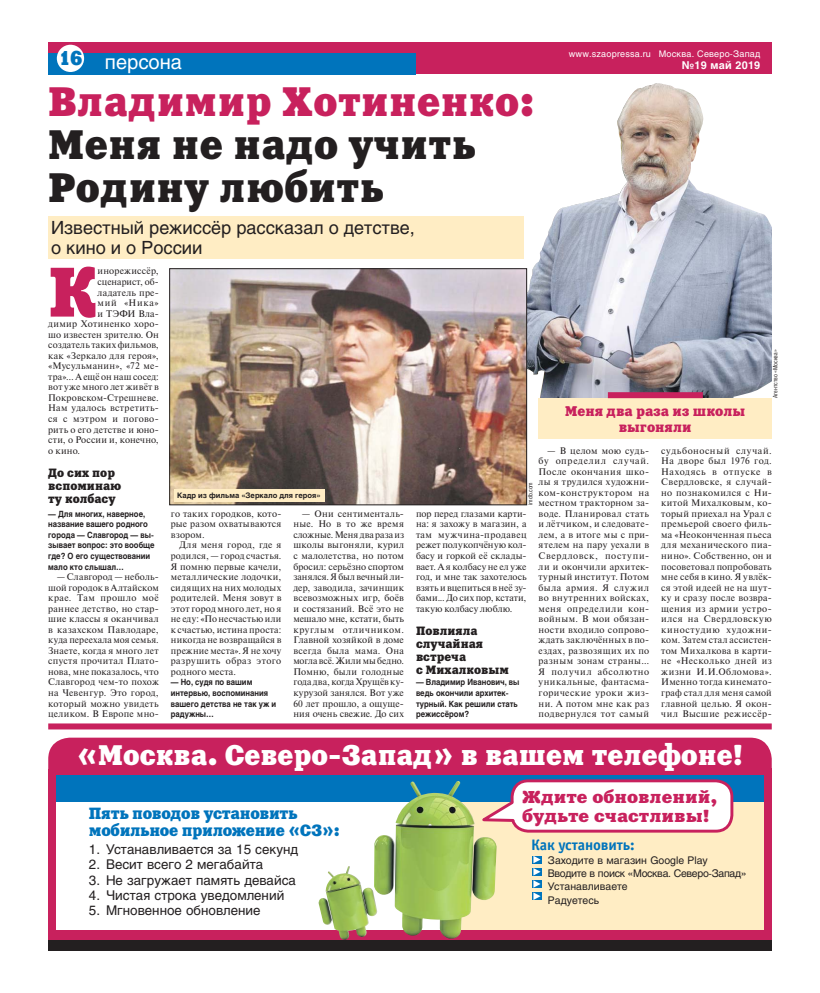
<style>
.page{position:relative;width:820px;height:993px;background:#fff}
.page>*{position:absolute;margin:0;border:0;box-sizing:border-box;transform-origin:0 0}
.t1{font:69.7px "Xenia C";color:#c8215d}
.t2{font:41px/43px "Xenia C";letter-spacing:.01em;color:#231f20}
.t3{font:41px "Xenia C";letter-spacing:.01em;color:#c8215d}
.t4{font:28.2px "Xenia C";color:#fff}
.t5{font:20px "Helios";color:#fff}
.t6{font:20px "Xenia C";color:#0074bc}
.t7{font:18px/20px "Helios";color:#231f20}
.t8{font:17.1px/19px "Xenia C";color:#c8215d;scale:1.1 1}
.t9{font:16.2px/17.1px "Xenia C";letter-spacing:-.02em;color:#0074bc}
.t10{font:700 15.2px "Officina Sans C";letter-spacing:-.01em;color:#0074bc}
.t11{font:14px/16px "Xenia C";color:#c8215d;text-align:center}
.t12{font:13.3px "Helios";color:#231f20}
.t13{font:12px/13px "Xenia C";color:#231f20}
.t14{font:700 10.7px "Helios";letter-spacing:.02em;color:#fff}
.t15{font:10.5px/13.3px "Helios";color:#231f20}
.t16{font:9.5px/10.5px "Newton C";letter-spacing:.025em;color:#231f20;text-align:justify}
.t17{font:9.5px "Newton C";letter-spacing:.005em;color:#231f20}
.t18{font:9.5px "Newton C";color:#231f20}
.t19{font:9.5px "Newton C";letter-spacing:-.005em;color:#231f20}
.t20{font:9px "Helios";letter-spacing:.02em;color:#fff}
.t21{font:700 8.5px/10.5px "Helios";color:#231f20;scale:.9 1}
.t22{font:700 7.5px "Helios";color:#231f20}
.t23{font:6px "Helios Cond";color:#231f20}
</style>
<div class="page">
<div style="left:48px;top:42px;width:723px;height:32px;background:#c8215d"></div>
<div style="left:48px;top:53px;width:367px;height:21px;background:#0074bc"></div>
<div style="left:57px;top:45px;width:27px;height:27px;background:#fff;border-radius:50%"></div>
<div style="left:48px;top:723px;width:723px;height:6px;background:#c8215d"></div>
<div style="left:48px;top:216px;width:475px;height:43px;background:#ffedc4"></div>
<img style="left:526px;top:84px;width:245px;height:314px">
<img style="left:171px;top:270px;width:353px;height:233px">
<div style="left:169px;top:268px;width:357px;height:237px;border:1px solid #231f20"></div>
<div style="left:538px;top:398px;width:233px;height:40px;background:#ffedc4"></div>
<div style="left:607px;top:392px;width:95px;height:6px;background:#c8215d"></div>
<div style="left:440px;top:784px;width:328px;height:150px;background:#ffedc4"></div>
<div style="left:48px;top:737px;width:723px;height:37px;background:#c8215d"></div>
<div style="left:48px;top:774px;width:723px;height:27px;background:#0074bc"></div>
<div style="left:48px;top:769px;width:8px;height:178px;background:#c8215d"></div>
<div style="left:764px;top:768px;width:7px;height:179px;background:#c8215d"></div>
<div style="left:48px;top:929px;width:723px;height:20px;background:#c8215d"></div>
<div style="left:48px;top:939px;width:723px;height:10px;background:#231f20"></div>
<img style="left:318px;top:866px;width:56px;height:73px">
<svg style="left:532px;top:856px;width:9px;height:7px"></svg>
<svg style="left:532px;top:868px;width:9px;height:7px"></svg>
<svg style="left:532px;top:880px;width:9px;height:7px"></svg>
<div style="left:532px;top:892px;width:9px;height:7px;background:#0074bc"></div>
<svg style="left:533px;top:856px;width:7px;height:43px"></svg>
<img style="left:374px;top:781px;width:122px;height:157px">
<div style="left:512px;top:780px;width:219px;height:50px;background:#fff;border-radius:16px"></div>
<div style="left:510px;top:779px;width:223px;height:53px;border:3px solid #c8215d;border-radius:16px"></div>
<svg style="left:473px;top:798px;width:43px;height:25px"></svg>
<div style="left:174px;top:489px;width:150px;height:13px;background:#ffedc4"></div>
<h3 class="t6" style="left:58px;top:51px;width:26px">16</h3>
<p class="t20" style="left:568px;top:48px;width:193px">www.szaopressa.ru Москва. Северо-Запад</p>
<h3 class="t5" style="left:105px;top:50px;width:79px">персона</h3>
<p class="t14" style="left:681px;top:62px;width:80px">№19 май 2019</p>
<h2 class="t3" style="left:48px;top:86px;width:488px">Владимир Хотиненко:</h2>
<h2 class="t2" style="left:48px;top:128px;width:428px">Меня не надо учить<br>Родину любить</h2>
<h3 class="t7" style="left:51px;top:217px;width:365px">Известный режиссёр рассказал о детстве, о кино и о России</h3>
<h1 class="t1" style="left:48px;top:266px;width:51px">К</h1>
<p class="t16" style="left:98px;top:266px;width:63px">инорежиссёр,</p>
<p class="t19" style="left:98px;top:276px;width:63px">сценарист, об-</p>
<p class="t16" style="left:98px;top:287px;width:63px">ладатель пре-</p>
<p class="t16" style="left:98px;top:297px;width:63px">мий «Ника»</p>
<p class="t16" style="left:98px;top:308px;width:63px">и ТЭФИ Вла-</p>
<p class="t16" style="left:48px;top:318px;width:112px">димир Хотиненко хоро-</p>
<p class="t16" style="left:48px;top:329px;width:112px">шо известен зрителю. Он</p>
<p class="t16" style="left:48px;top:339px;width:112px">создатель таких фильмов,</p>
<p class="t16" style="left:48px;top:350px;width:112px">как «Зеркало для героя»,</p>
<p class="t16" style="left:48px;top:360px;width:112px">«Мусульманин», «72 ме-</p>
<p class="t16" style="left:48px;top:371px;width:112px">тра»… А ещё он наш сосед:</p>
<p class="t16" style="left:48px;top:382px;width:112px">вот уже много лет живёт в</p>
<p class="t17" style="left:48px;top:392px;width:112px">Покровском-Стрешневе.</p>
<p class="t16" style="left:48px;top:403px;width:112px">Нам удалось встретить-</p>
<p class="t16" style="left:48px;top:413px;width:112px">ся с мэтром и погово-</p>
<p class="t16" style="left:48px;top:424px;width:112px">рить о его детстве и юно-</p>
<p class="t18" style="left:48px;top:434px;width:112px">сти, о России и, конечно,</p>
<p class="t16" style="left:48px;top:445px;width:33px">о кино.</p>
<p class="t13" style="left:48px;top:468px;width:74px">До сих пор вспоминаю ту колбасу</p>
<p class="t21" style="left:48px;top:509px;width:120px">— Для многих, наверное, название вашего родного города — Славгород — вы&shy;зывает вопрос: это вообще где? О его существовании мало кто слышал…</p>
<p class="t16" style="left:48px;top:571px;width:112px;text-indent:9px">— Славгород — неболь&shy;шой городок в Алтайском крае. Там прошло моё раннее детство, но стар&shy;шие классы я оканчивал в казахском Павлодаре, куда переехала моя семья.<br>Знаете, когда я много лет спустя прочитал Плато&shy;нова, мне показалось, что Славгород чем-то похож на Чевенгур. Это город, который можно увидеть целиком. В Европе мно-</p>
<h3 class="t11" style="left:565px;top:405px;width:181px">Меня два раза из школы выгоняли</h3>
<p class="t23" style="left:772px;top:398px;width:50px;rotate:-90deg">Агентство «Москва»</p>
<p class="t16" style="left:538px;top:445px;width:112px;text-indent:9px">— В целом мою судь&shy;бу определил случай.<br>После окончания шко&shy;лы я трудился художни&shy;ком-конструктором на местном тракторном за&shy;воде. Планировал стать и лётчиком, и следовате&shy;лем, а в итоге мы с при&shy;ятелем на пару уехали в Свердловск, поступи&shy;ли и окончили архитек&shy;турный институт. Потом была армия. Я служил во внутренних войсках, меня определили кон&shy;войным. В мои обязан&shy;ности входило сопрово&shy;ждать заключённых в по&shy;ездах, развозящих их по разным зонам страны… Я получил абсолютно уникальные, фантасма&shy;горические уроки жиз&shy;ни. А потом мне как раз подвернулся тот самый</p>
<p class="t16" style="left:661px;top:445px;width:112px">судьбоносный случай.<br>На дворе был 1976 год.<br>Находясь в отпуске в Свердловске, я случай&shy;но познакомился с Ни&shy;китой Михалковым, ко&shy;торый приехал на Урал с премьерой своего филь&shy;ма «Неоконченная пьеса для механического пиа&shy;нино». Собственно, он и посоветовал попробовать мне себя в кино. Я увлёк&shy;ся этой идеей не на шут&shy;ку и сразу после возвра&shy;щения из армии устро&shy;ился на Свердловскую киностудию художни&shy;ком. Затем стал ассистен&shy;том Михалкова в карти&shy;не «Несколько дней из жизни И.И.Обломова».<br>Именно тогда кинемато&shy;граф стал для меня самой главной целью. Я окон&shy;чил Высшие режиссёр-</p>
<p class="t23" style="left:528px;top:505px;width:24px;rotate:-90deg">imdb.com</p>
<p class="t22" style="left:177px;top:492px;width:145px">Кадр из фильма «Зеркало для героя»</p>
<p class="t16" style="left:293px;top:508px;width:112px;text-indent:9px">— Они сентименталь&shy;ные. Но в то же время сложные. Меня два раза из школы выгоняли, курил с малолетства, но потом бросил: серьёзно спортом занялся. Я был вечный ли&shy;дер, заводила, зачинщик всевозможных игр, боёв и состязаний. Всё это не мешало мне, кстати, быть круглым отличником.<br>Главной хозяйкой в доме всегда была мама. Она могла всё. Жили мы бедно.<br>Помню, были голодные года два, когда Хрущёв ку&shy;курузой занялся. Вот уже 60 лет прошло, а ощуще&shy;ния очень свежие. До сих</p>
<p class="t16" style="left:416px;top:508px;width:112px">пор перед глазами карти&shy;на: я захожу в магазин, а там мужчина-продавец режет полукопчёную кол&shy;басу и горкой её склады&shy;вает. А я колбасу не ел уже год, и мне так захотелось взять и вцепиться в неё зу&shy;бами... До сих пор, кстати, такую колбасу люблю.</p>
<p class="t16" style="left:171px;top:508px;width:112px">го таких городков, кото&shy;рые разом охватываются взором.</p>
<p class="t16" style="left:171px;top:539px;width:112px;text-indent:9px">Для меня город, где я родился, — город счастья.<br>Я помню первые качели, металлические лодочки, сидящих на них молодых родителей. Меня зовут в этот город много лет, но я не еду: «По несчастью или к счастью, истина проста: никогда не возвращайся в прежние места». Я не хочу разрушить образ этого родного места.</p>
<p class="t21" style="left:171px;top:678px;width:119px">— Но, судя по вашим интервью, воспоминания вашего детства не так уж и радужны…</p>
<p class="t13" style="left:416px;top:626px;width:94px">Повлияла случайная встреча<br>с Михалковым</p>
<p class="t21" style="left:416px;top:678px;width:116px">— Владимир Иванович, вы ведь окончили архитек&shy;турный. Как решили стать режиссёром?</p>
<h3 class="t4" style="left:77px;top:744px;width:667px">«Москва. Северо-Запад» в вашем телефоне!</h3>
<h3 class="t9" style="left:89px;top:806px;width:252px">Пять поводов установить мобильное приложение «СЗ»:</h3>
<h3 class="t12" style="left:89px;top:841px;width:211px">1. Устанавливается за 15 секунд</h3>
<h3 class="t12" style="left:89px;top:856px;width:176px">2. Весит всего 2 мегабайта</h3>
<h3 class="t12" style="left:89px;top:872px;width:208px">3. Не загружает память девайса</h3>
<h3 class="t12" style="left:89px;top:887px;width:197px">4. Чистая строка уведомлений</h3>
<h3 class="t12" style="left:89px;top:902px;width:173px">5. Мгновенное обновление</h3>
<h3 class="t8" style="left:522px;top:789px;width:179px">Ждите обновлений, будьте счастливы!</h3>
<h3 class="t10" style="left:531px;top:836px;width:105px">Как установить:</h3>
<p class="t15" style="left:547px;top:853px;width:200px">Заходите в магазин Google Play<br>Вводите в поиск «Москва. Северо-Запад»<br>Устанавливаете<br>Радуетесь</p>
</div>
